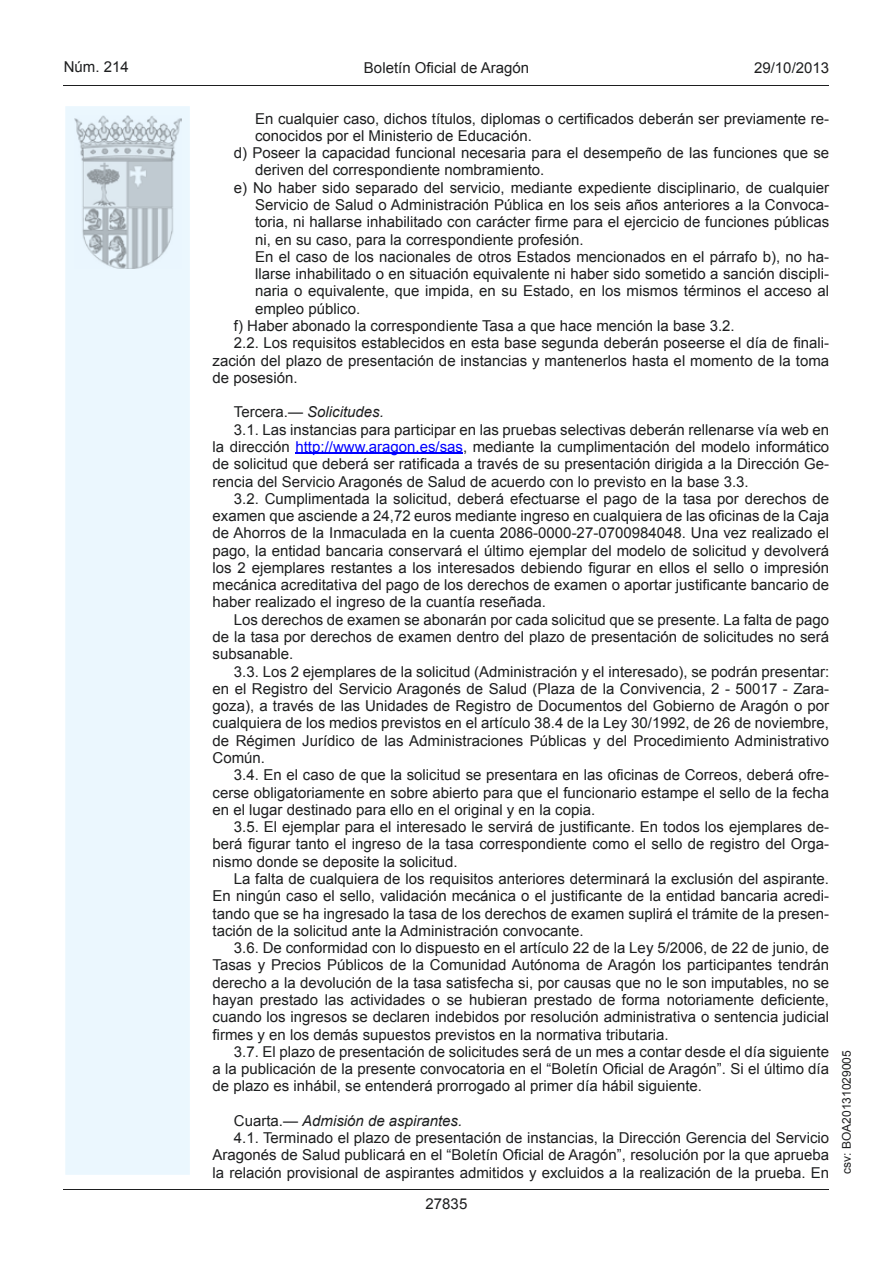
<style>
.page{position:relative;width:893px;height:1263px;background:#fff}
.page>*{position:absolute;margin:0;border:0;box-sizing:border-box;transform-origin:0 0}
.t1{font:15px "Arial";color:#1d1e1f}
.t2{font:italic 15px "Arial";color:#1d1e1f}
.t3{font:12px "Arial";color:#1d1e1f}
.s1{font-style:normal}
.s2{color:#00f}
</style>
<div class="page">
<hr style="left:64px;top:85px;width:765px;height:1px;background:#1d1e1f">
<div style="left:65px;top:106px;width:125px;height:1069px;background:#ebf7fe"></div>
<img style="left:75px;top:115px;width:106px;height:153px">
<hr style="left:64px;top:1189px;width:765px;height:1px;background:#1d1e1f">
<hr style="left:295px;top:453px;width:168px;height:1px;background:#00f">
<p class="t1" style="left:64px;top:57px;width:67px">Núm. 214</p>
<p class="t1" style="left:364px;top:57px;width:167px">Boletín Oficial de Aragón</p>
<p class="t1" style="left:754px;top:57px;width:77px">29/10/2013</p>
<p class="t1" style="left:255px;top:108px;width:576px">En cualquier caso, dichos títulos, diplomas o certificados deberán ser previamente re-</p>
<p class="t1" style="left:255px;top:126px;width:278px">conocidos por el Ministerio de Educación.</p>
<p class="t1" style="left:234px;top:143px;width:597px">d) Poseer la capacidad funcional necesaria para el desempeño de las funciones que se</p>
<p class="t1" style="left:255px;top:160px;width:291px">deriven del correspondiente nombramiento.</p>
<p class="t1" style="left:234px;top:178px;width:597px">e) No haber sido separado del servicio, mediante expediente disciplinario, de cualquier</p>
<p class="t1" style="left:255px;top:195px;width:576px">Servicio de Salud o Administración Pública en los seis años anteriores a la Convoca-</p>
<p class="t1" style="left:255px;top:212px;width:575px">toria, ni hallarse inhabilitado con carácter firme para el ejercicio de funciones públicas</p>
<p class="t1" style="left:255px;top:229px;width:330px">ni, en su caso, para la correspondiente profesión.</p>
<p class="t1" style="left:255px;top:247px;width:576px">En el caso de los nacionales de otros Estados mencionados en el párrafo b), no ha-</p>
<p class="t1" style="left:255px;top:264px;width:576px">llarse inhabilitado o en situación equivalente ni haber sido sometido a sanción discipli-</p>
<p class="t1" style="left:255px;top:281px;width:575px">naria o equivalente, que impida, en su Estado, en los mismos términos el acceso al</p>
<p class="t1" style="left:255px;top:299px;width:107px">empleo público.</p>
<p class="t1" style="left:234px;top:316px;width:502px">f) Haber abonado la correspondiente Tasa a que hace mención la base 3.2.</p>
<p class="t1" style="left:234px;top:333px;width:597px">2.2. Los requisitos establecidos en esta base segunda deberán poseerse el día de finali-</p>
<p class="t1" style="left:213px;top:350px;width:618px">zación del plazo de presentación de instancias y mantenerlos hasta el momento de la toma</p>
<p class="t1" style="left:213px;top:368px;width:87px">de posesión.</p>
<p class="t2" style="left:234px;top:402px;width:152px"><span class="s1">Tercera.—</span> Solicitudes.</p>
<p class="t1" style="left:234px;top:420px;width:597px">3.1. Las instancias para participar en las pruebas selectivas deberán rellenarse vía web en</p>
<p class="t1" style="left:213px;top:437px;width:618px">la dirección <span class="s2">http://www.aragon.es/sas</span>, mediante la cumplimentación del modelo informático</p>
<p class="t1" style="left:213px;top:454px;width:618px">de solicitud que deberá ser ratificada a través de su presentación dirigida a la Dirección Ge-</p>
<p class="t1" style="left:213px;top:471px;width:538px">rencia del Servicio Aragonés de Salud de acuerdo con lo previsto en la base 3.3.</p>
<p class="t1" style="left:234px;top:489px;width:597px">3.2. Cumplimentada la solicitud, deberá efectuarse el pago de la tasa por derechos de</p>
<p class="t1" style="left:213px;top:506px;width:618px">examen que asciende a 24,72 euros mediante ingreso en cualquiera de las oficinas de la Caja</p>
<p class="t1" style="left:213px;top:523px;width:618px">de Ahorros de la Inmaculada en la cuenta 2086-0000-27-0700984048. Una vez realizado el</p>
<p class="t1" style="left:213px;top:540px;width:618px">pago, la entidad bancaria conservará el último ejemplar del modelo de solicitud y devolverá</p>
<p class="t1" style="left:213px;top:558px;width:618px">los 2 ejemplares restantes a los interesados debiendo figurar en ellos el sello o impresión</p>
<p class="t1" style="left:213px;top:575px;width:618px">mecánica acreditativa del pago de los derechos de examen o aportar justificante bancario de</p>
<p class="t1" style="left:213px;top:592px;width:335px">haber realizado el ingreso de la cuantía reseñada.</p>
<p class="t1" style="left:234px;top:610px;width:597px">Los derechos de examen se abonarán por cada solicitud que se presente. La falta de pago</p>
<p class="t1" style="left:213px;top:627px;width:618px">de la tasa por derechos de examen dentro del plazo de presentación de solicitudes no será</p>
<p class="t1" style="left:213px;top:644px;width:82px">subsanable.</p>
<p class="t1" style="left:234px;top:661px;width:597px">3.3. Los 2 ejemplares de la solicitud (Administración y el interesado), se podrán presentar:</p>
<p class="t1" style="left:213px;top:679px;width:618px">en el Registro del Servicio Aragonés de Salud (Plaza de la Convivencia, 2 - 50017 - Zara-</p>
<p class="t1" style="left:213px;top:696px;width:618px">goza), a través de las Unidades de Registro de Documentos del Gobierno de Aragón o por</p>
<p class="t1" style="left:213px;top:713px;width:618px">cualquiera de los medios previstos en el artículo 38.4 de la Ley 30/1992, de 26 de noviembre,</p>
<p class="t1" style="left:213px;top:731px;width:618px">de Régimen Jurídico de las Administraciones Públicas y del Procedimiento Administrativo</p>
<p class="t1" style="left:213px;top:748px;width:54px">Común.</p>
<p class="t1" style="left:234px;top:765px;width:597px">3.4. En el caso de que la solicitud se presentara en las oficinas de Correos, deberá ofre-</p>
<p class="t1" style="left:213px;top:782px;width:618px">cerse obligatoriamente en sobre abierto para que el funcionario estampe el sello de la fecha</p>
<p class="t1" style="left:213px;top:800px;width:384px">en el lugar destinado para ello en el original y en la copia.</p>
<p class="t1" style="left:234px;top:817px;width:597px">3.5. El ejemplar para el interesado le servirá de justificante. En todos los ejemplares de-</p>
<p class="t1" style="left:213px;top:834px;width:618px">berá figurar tanto el ingreso de la tasa correspondiente como el sello de registro del Orga-</p>
<p class="t1" style="left:213px;top:852px;width:247px">nismo donde se deposite la solicitud.</p>
<p class="t1" style="left:234px;top:869px;width:597px">La falta de cualquiera de los requisitos anteriores determinará la exclusión del aspirante.</p>
<p class="t1" style="left:213px;top:886px;width:618px">En ningún caso el sello, validación mecánica o el justificante de la entidad bancaria acredi-</p>
<p class="t1" style="left:213px;top:903px;width:618px">tando que se ha ingresado la tasa de los derechos de examen suplirá el trámite de la presen-</p>
<p class="t1" style="left:213px;top:921px;width:373px">tación de la solicitud ante la Administración convocante.</p>
<p class="t1" style="left:234px;top:938px;width:597px">3.6. De conformidad con lo dispuesto en el artículo 22 de la Ley 5/2006, de 22 de junio, de</p>
<p class="t1" style="left:213px;top:955px;width:618px">Tasas y Precios Públicos de la Comunidad Autónoma de Aragón los participantes tendrán</p>
<p class="t1" style="left:213px;top:972px;width:618px">derecho a la devolución de la tasa satisfecha si, por causas que no le son imputables, no se</p>
<p class="t1" style="left:213px;top:990px;width:618px">hayan prestado las actividades o se hubieran prestado de forma notoriamente deficiente,</p>
<p class="t1" style="left:213px;top:1007px;width:618px">cuando los ingresos se declaren indebidos por resolución administrativa o sentencia judicial</p>
<p class="t1" style="left:213px;top:1024px;width:457px">firmes y en los demás supuestos previstos en la normativa tributaria.</p>
<p class="t1" style="left:234px;top:1042px;width:597px">3.7. El plazo de presentación de solicitudes será de un mes a contar desde el día siguiente</p>
<p class="t1" style="left:213px;top:1059px;width:618px">a la publicación de la presente convocatoria en el “Boletín Oficial de Aragón”. Si el último día</p>
<p class="t1" style="left:213px;top:1076px;width:491px">de plazo es inhábil, se entenderá prorrogado al primer día hábil siguiente.</p>
<p class="t2" style="left:234px;top:1111px;width:230px"><span class="s1">Cuarta.—</span> Admisión de aspirantes.</p>
<p class="t1" style="left:234px;top:1128px;width:597px">4.1. Terminado el plazo de presentación de instancias, la Dirección Gerencia del Servicio</p>
<p class="t1" style="left:213px;top:1145px;width:618px">Aragonés de Salud publicará en el “Boletín Oficial de Aragón”, resolución por la que aprueba</p>
<p class="t1" style="left:213px;top:1163px;width:618px">la relación provisional de aspirantes admitidos y excluidos a la realización de la prueba. En</p>
<p class="t1" style="left:426px;top:1194px;width:43px">27835</p>
<p class="t3" style="left:839px;top:1174px;width:125px;rotate:-90deg">csv: BOA20131029005</p>
</div>
